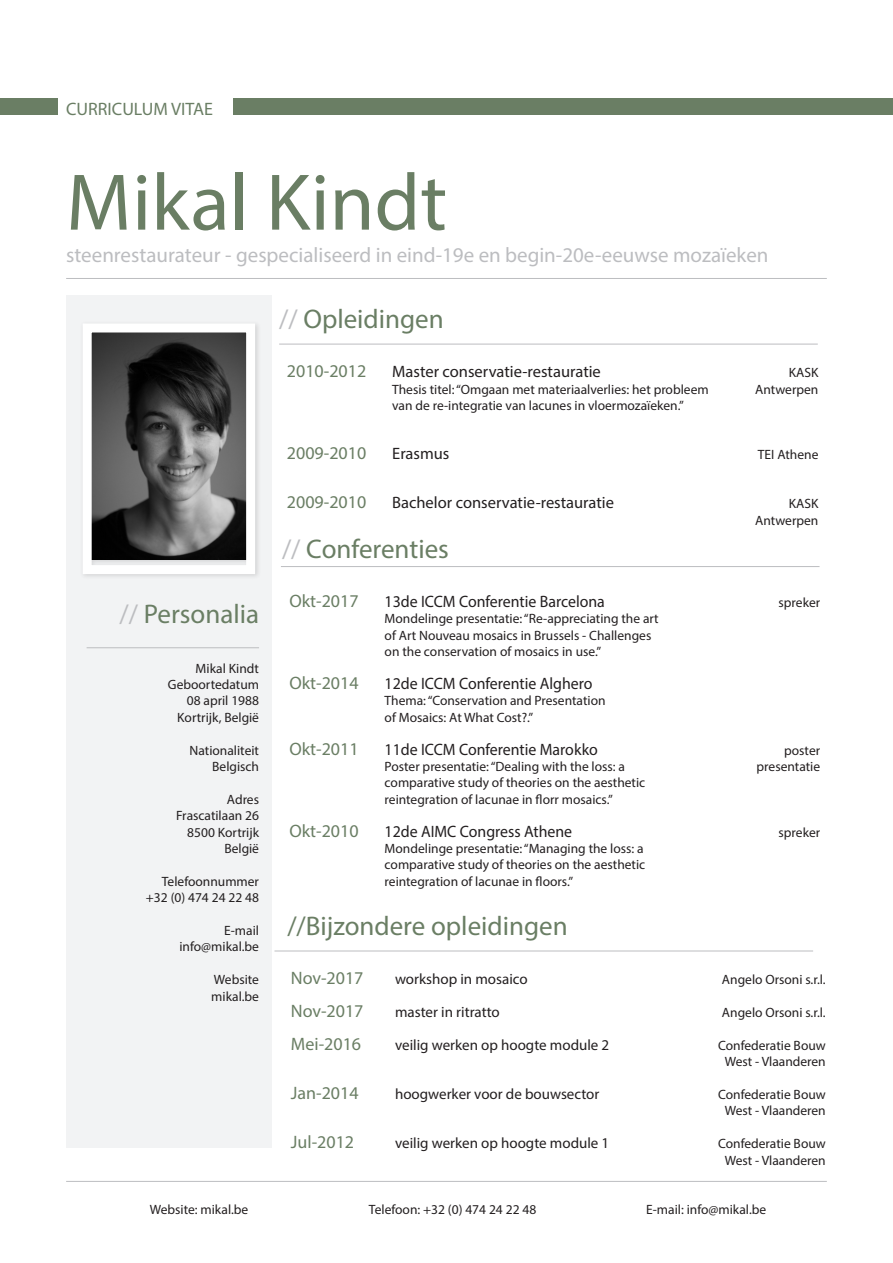
<style>
.page{position:relative;width:893px;height:1263px;background:#fff}
.page>*{position:absolute;margin:0;border:0;box-sizing:border-box;transform-origin:0 0}
.Large_Title{font:81px "Myriad Pro";color:#6a7e64}
.Subtitle_-_Colour{font:27px "Myriad Pro";color:#6a7e64}
.Top_Subtitle_Grey{font:21px "Myriad Pro";color:#bcbdc0}
.Title_-_Colour{font:18px "Myriad Pro";color:#6a7e64}
.Title_-_Black{font:16.5px "Myriad Pro";color:#231f20;scale:.96 1}
.Title_-_Black-2{font:16.5px "Myriad Pro";color:#231f20}
.Body_Text_9pt_BLACK{font:15px "Myriad Pro";color:#231f20}
.Title_-_Black-3{font:15px "Myriad Pro";color:#231f20}
.Body_Text_9pt_BLACK-2{font:13.5px/16.4px "Myriad Pro";color:#231f20}
.Small_Title_-_BLACK{font:13.5px "Myriad Pro";color:#231f20}
.s1{color:#bcbdc0}
</style>
<div class="page">
<div style="left:0;top:98px;width:58px;height:17px;background:#6a7e64"></div>
<div style="left:66px;top:295px;width:206px;height:853px;background:#f2f3f4"></div>
<hr style="left:66px;top:278px;width:761px;height:1px;background:#bcbdc0">
<hr style="left:66px;top:1181px;width:761px;height:1px;background:#bcbdc0">
<hr style="left:87px;top:647px;width:172px;height:1px;background:#bcbdc0">
<div style="left:79px;top:320px;width:182px;height:260px;background:#e9e9ea"></div>
<img style="left:93px;top:333px;width:152px;height:227px">
<div style="left:83px;top:323px;width:172px;height:251px;border:9px solid #fff"></div>
<hr style="left:281px;top:566px;width:538px;height:1px;background:#bcbdc0">
<hr style="left:279px;top:344px;width:539px;height:1px;background:#bcbdc0">
<div style="left:234px;top:98px;width:659px;height:17px;background:#6a7e64"></div>
<hr style="left:274px;top:951px;width:539px;height:1px;background:#bcbdc0">
<p class="Title_-_Colour" style="left:66px;top:98px;width:148px">CURRICULUM VITAE</p>
<p class="Large_Title" style="left:66px;top:153px;width:382px">Mikal Kindt</p>
<p class="Top_Subtitle_Grey" style="left:66px;top:242px;width:704px">steenrestaurateur - gespecialiseerd in eind-19e en begin-20e-eeuwse mozaïeken</p>
<p class="Subtitle_-_Colour" style="left:279px;top:302px;width:166px"><span class="s1">//</span> Opleidingen</p>
<p class="Title_-_Colour" style="left:287px;top:360px;width:81px">2010-2012</p>
<p class="Title_-_Black-2" style="left:392px;top:362px;width:210px">Master conservatie-restauratie</p>
<p class="Body_Text_9pt_BLACK-2" style="left:392px;top:381px;width:318px">Thesis titel: “Omgaan met materiaalverlies: het probleem van de re-integratie van lacunes in vloermozaïeken.”</p>
<p class="Body_Text_9pt_BLACK-2" style="left:789px;top:364px;width:31px">KASK</p>
<p class="Body_Text_9pt_BLACK-2" style="left:755px;top:381px;width:65px">Antwerpen</p>
<p class="Title_-_Colour" style="left:287px;top:442px;width:81px">2009-2010</p>
<p class="Title_-_Black-2" style="left:392px;top:444px;width:59px">Erasmus</p>
<p class="Body_Text_9pt_BLACK-2" style="left:758px;top:446px;width:62px">TEI Athene</p>
<p class="Title_-_Colour" style="left:287px;top:491px;width:81px">2009-2010</p>
<p class="Title_-_Black-2" style="left:392px;top:493px;width:223px">Bachelor conservatie-restauratie</p>
<p class="Body_Text_9pt_BLACK-2" style="left:755px;top:496px;width:65px;text-align:right">KASK<br>Antwerpen</p>
<p class="Subtitle_-_Colour" style="left:120px;top:598px;width:141px"><span class="s1">//</span> Personalia</p>
<p class="Body_Text_9pt_BLACK-2" style="left:196px;top:660px;width:65px">Mikal Kindt</p>
<p class="Body_Text_9pt_BLACK-2" style="left:187px;top:692px;width:74px">08 april 1988</p>
<p class="Body_Text_9pt_BLACK-2" style="left:177px;top:709px;width:83px">Kortrijk, België</p>
<p class="Small_Title_-_BLACK" style="left:168px;top:676px;width:93px">Geboortedatum</p>
<p class="Small_Title_-_BLACK" style="left:190px;top:742px;width:71px">Nationaliteit</p>
<p class="Small_Title_-_BLACK" style="left:227px;top:791px;width:34px">Adres</p>
<p class="Body_Text_9pt_BLACK-2" style="left:212px;top:758px;width:48px">Belgisch</p>
<p class="Body_Text_9pt_BLACK-2" style="left:176px;top:807px;width:84px">Frascatilaan 26</p>
<p class="Body_Text_9pt_BLACK-2" style="left:187px;top:824px;width:73px">8500 Kortrijk</p>
<p class="Body_Text_9pt_BLACK-2" style="left:224px;top:840px;width:36px">België</p>
<p class="Body_Text_9pt_BLACK-2" style="left:162px;top:873px;width:99px">Telefoonnummer</p>
<p class="Body_Text_9pt_BLACK-2" style="left:146px;top:889px;width:115px">+32 (0) 474 24 22 48</p>
<p class="Small_Title_-_BLACK" style="left:224px;top:922px;width:36px">E-mail</p>
<p class="Body_Text_9pt_BLACK-2" style="left:179px;top:938px;width:81px">info@mikal.be</p>
<p class="Body_Text_9pt_BLACK-2" style="left:211px;top:988px;width:49px">mikal.be</p>
<p class="Small_Title_-_BLACK" style="left:214px;top:971px;width:47px">Website</p>
<p class="Subtitle_-_Colour" style="left:282px;top:532px;width:168px"><span class="s1">//</span> Conferenties</p>
<p class="Title_-_Colour" style="left:289px;top:590px;width:71px">Okt-2017</p>
<p class="Title_-_Black" style="left:385px;top:591px;width:231px">13de ICCM Conferentie Barcelona</p>
<p class="Body_Text_9pt_BLACK-2" style="left:385px;top:610px;width:276px">Mondelinge presentatie: “Re-appreciating the art of Art Nouveau mosaics in Brussels - Challenges on the conservation of mosaics in use.”</p>
<p class="Title_-_Colour" style="left:289px;top:672px;width:71px">Okt-2014</p>
<p class="Title_-_Black" style="left:385px;top:673px;width:218px">12de ICCM Conferentie Alghero</p>
<p class="Body_Text_9pt_BLACK-2" style="left:385px;top:692px;width:222px">Thema: “Conservation and Presentation of Mosaics: At What Cost?.”</p>
<p class="Title_-_Colour" style="left:289px;top:737px;width:71px">Okt-2011</p>
<p class="Title_-_Black" style="left:385px;top:739px;width:224px">11de ICCM Conferentie Marokko</p>
<p class="Body_Text_9pt_BLACK-2" style="left:385px;top:758px;width:262px">Poster presentatie: “Dealing with the loss: a comparative study of theories on the aesthetic reintegration of lacunae in florr mosaics.”</p>
<p class="Title_-_Colour" style="left:289px;top:819px;width:71px">Okt-2010</p>
<p class="Title_-_Black" style="left:385px;top:821px;width:197px">12de AIMC Congress Athene</p>
<p class="Body_Text_9pt_BLACK-2" style="left:385px;top:840px;width:262px;text-align:justify">Mondelinge presentatie: “Managing the loss: a comparative study of theories on the aesthetic reintegration of lacunae in floors.”</p>
<p class="Subtitle_-_Colour" style="left:287px;top:909px;width:282px">//Bijzondere opleidingen</p>
<p class="Body_Text_9pt_BLACK-2" style="left:779px;top:594px;width:43px">spreker</p>
<p class="Body_Text_9pt_BLACK-2" style="left:757px;top:742px;width:65px;text-align:right">poster presentatie</p>
<p class="Body_Text_9pt_BLACK-2" style="left:779px;top:824px;width:43px">spreker</p>
<p class="Title_-_Colour" style="left:291px;top:967px;width:74px">Nov-2017</p>
<p class="Title_-_Black-3" style="left:395px;top:970px;width:134px">workshop in mosaico</p>
<p class="Body_Text_9pt_BLACK-2" style="left:722px;top:971px;width:105px">Angelo Orsoni s.r.l.</p>
<p class="Title_-_Colour" style="left:291px;top:1000px;width:74px">Nov-2017</p>
<p class="Body_Text_9pt_BLACK" style="left:395px;top:1003px;width:106px">master in ritratto</p>
<p class="Body_Text_9pt_BLACK-2" style="left:722px;top:1004px;width:105px">Angelo Orsoni s.r.l.</p>
<p class="Title_-_Colour" style="left:291px;top:1033px;width:72px">Mei-2016</p>
<p class="Body_Text_9pt_BLACK" style="left:395px;top:1035px;width:216px">veilig werken op hoogte module 2</p>
<p class="Body_Text_9pt_BLACK-2" style="left:718px;top:1037px;width:109px">Confederatie Bouw</p>
<p class="Body_Text_9pt_BLACK-2" style="left:725px;top:1053px;width:103px">West - Vlaanderen</p>
<p class="Title_-_Colour" style="left:291px;top:1082px;width:69px">Jan-2014</p>
<p class="Body_Text_9pt_BLACK" style="left:395px;top:1085px;width:206px">hoogwerker voor de bouwsector</p>
<p class="Body_Text_9pt_BLACK-2" style="left:718px;top:1086px;width:109px">Confederatie Bouw</p>
<p class="Body_Text_9pt_BLACK-2" style="left:725px;top:1102px;width:103px">West - Vlaanderen</p>
<p class="Title_-_Colour" style="left:291px;top:1131px;width:65px">Jul-2012</p>
<p class="Body_Text_9pt_BLACK" style="left:395px;top:1134px;width:216px">veilig werken op hoogte module 1</p>
<p class="Body_Text_9pt_BLACK-2" style="left:718px;top:1135px;width:109px">Confederatie Bouw</p>
<p class="Body_Text_9pt_BLACK-2" style="left:725px;top:1152px;width:103px">West - Vlaanderen</p>
<p class="Body_Text_9pt_BLACK-2" style="left:150px;top:1201px;width:100px">Website: mikal.be</p>
<p class="Body_Text_9pt_BLACK-2" style="left:369px;top:1201px;width:169px">Telefoon: +32 (0) 474 24 22 48</p>
<p class="Body_Text_9pt_BLACK-2" style="left:646px;top:1201px;width:122px">E-mail: info@mikal.be</p>
</div>
